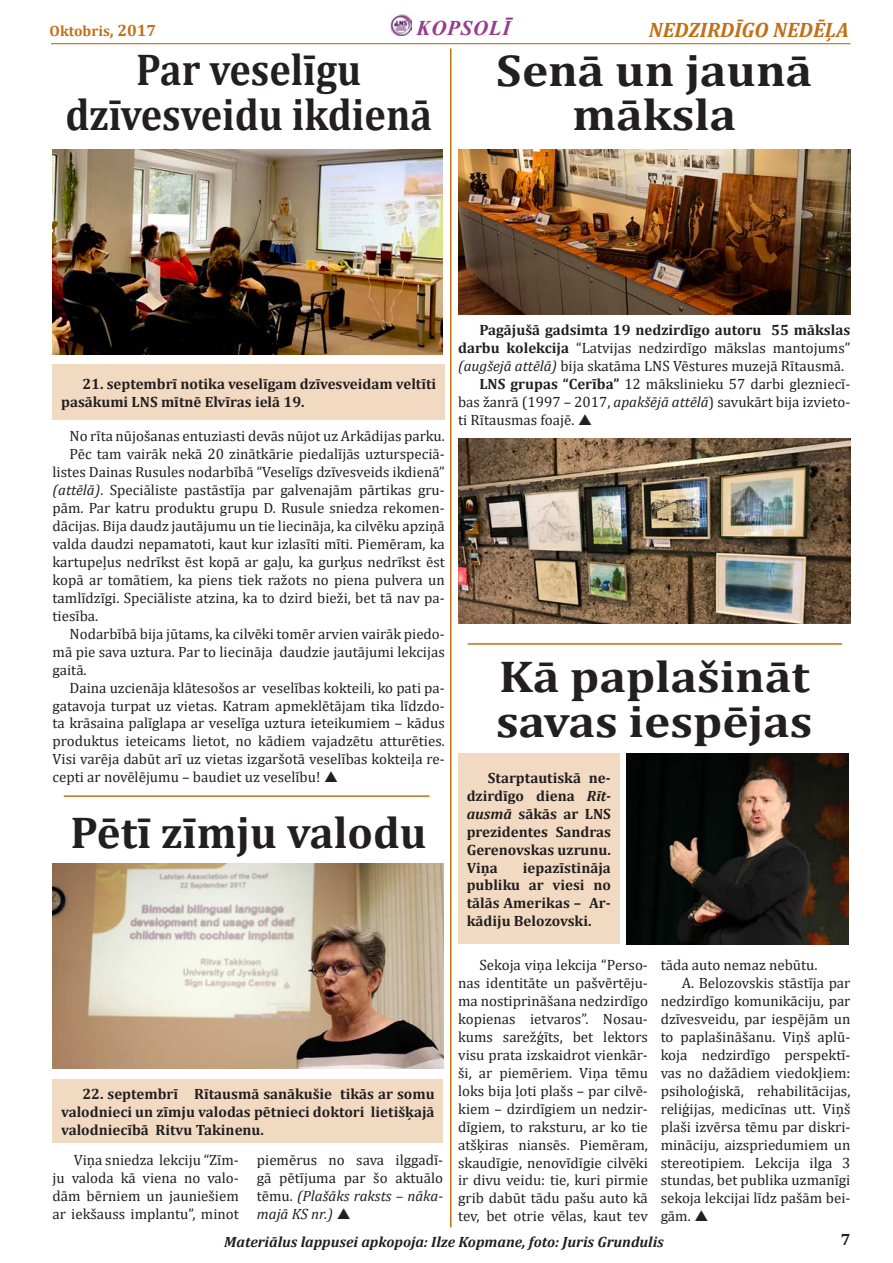
<style>
.page{position:relative;width:893px;height:1263px;background:#fff}
.page>*{position:absolute;margin:0;border:0;box-sizing:border-box;transform-origin:0 0}
.t1{font:700 44.85px/44.8px "Cambria";color:#231f20;text-align:center;scale:1.1 1}
.t2{font:700 44.85px/44.8px "Cambria";color:#231f20;text-align:center;scale:.9 1}
.t3{font:700 44.85px "Cambria";color:#231f20}
.t4{font:italic 700 21px "Cambria";color:#c36f15}
.t5{font:italic 700 21px "Times New Roman";letter-spacing:.035em;color:#983c8f}
.t6{font:700 16.5px "Cambria";color:#231f20}
.t7{font:15px/18px "Cambria";color:#231f20;text-align:justify}
.t8{font:700 15px/18px "Cambria";color:#231f20;text-align:justify}
.t9{font:italic 700 15px "Cambria";color:#231f20}
.t10{font:700 15px "Cambria";color:#c36f15}
.s1{font-size:16.5px}
.s2{font-style:italic}
.s3{font-weight:700}
</style>
<div class="page">
<img style="left:390px;top:14px;width:21px;height:21px">
<hr style="left:51px;top:43px;width:799px;height:1px;background:#c36f15">
<img style="left:53px;top:149px;width:390px;height:205px">
<div style="left:53px;top:364px;width:392px;height:56px;background:#f2dac2"></div>
<img style="left:52px;top:863px;width:391px;height:205px">
<div style="left:53px;top:1079px;width:390px;height:64px;background:#f2dac2"></div>
<img style="left:458px;top:149px;width:392px;height:165px">
<img style="left:458px;top:439px;width:392px;height:185px">
<hr style="left:64px;top:795px;width:365px;height:2px;background:#c36f15">
<hr style="left:450px;top:48px;width:1px;height:1179px;background:#c36f15">
<hr style="left:468px;top:643px;width:374px;height:2px;background:#c36f15">
<img style="left:627px;top:753px;width:222px;height:191px">
<div style="left:458px;top:753px;width:161px;height:191px;background:#f2dac2"></div>
<p class="t10" style="left:50px;top:20px;width:108px">Oktobris<span class="s1">, 2017</span></p>
<h2 class="t5" style="left:417px;top:13px;width:95px">KOPSOLĪ</h2>
<p class="t4" style="left:649px;top:15px;width:201px">NEDZIRDĪGO NEDĒĻA</p>
<p class="t2" style="left:65px;top:46px;width:409px">Par veselīgu dzīvesveidu ikdienā</p>
<p class="t1" style="left:496px;top:46px;width:289px">Senā un jaunā māksla</p>
<p class="t8" style="left:61px;top:374px;width:377px;text-indent:21px">21. septembrī notika veselīgam dzīvesveidam veltīti pasākumi LNS mītnē Elvīras ielā 19.</p>
<p class="t7" style="left:70px;top:427px;width:377px">No rīta nūjošanas entuziasti devās nūjot uz Arkādijas parku.</p>
<p class="t7" style="left:53px;top:445px;width:394px;text-indent:17px">Pēc tam vairāk nekā 20 zinātkārie piedalījās uzturspeciā&shy;listes Dainas Rusules nodarbībā “Veselīgs dzīvesveids ikdienā” <span class="s2">(attēlā)</span>. Speciāliste pastāstīja par galvenajām pārtikas gru&shy;pām. Par katru produktu grupu D. Rusule sniedza rekomen&shy;dācijas. Bija daudz jautājumu un tie liecināja, ka cilvēku apziņā valda daudzi nepamatoti, kaut kur izlasīti mīti. Piemēram, ka kartupeļus nedrīkst ēst kopā ar gaļu, ka gurķus nedrīkst ēst kopā ar tomātiem, ka piens tiek ražots no piena pulvera un tamlīdzīgi. Speciāliste atzina, ka to dzird bieži, bet tā nav pa&shy;tiesība.</p>
<p class="t7" style="left:53px;top:624px;width:394px;text-indent:17px">Nodarbībā bija jūtams, ka cilvēki tomēr arvien vairāk piedo&shy;mā pie sava uztura. Par to liecināja daudzie jautājumi lekcijas gaitā.</p>
<p class="t7" style="left:53px;top:678px;width:394px;text-indent:17px">Daina uzcienāja klātesošos ar veselības kokteili, ko pati pa&shy;gatavoja turpat uz vietas. Katram apmeklētājam tika līdzdo&shy;ta krāsaina palīglapa ar veselīga uztura ieteikumiem – kādus produktus ieteicams lietot, no kādiem vajadzētu atturēties.<br>Visi varēja dabūt arī uz vietas izgaršotā veselības kokteiļa re&shy;cepti ar novēlējumu – baudiet uz veselību!</p>
<p class="t3" style="left:71px;top:801px;width:357px">Pētī zīmju valodu</p>
<p class="t8" style="left:61px;top:1084px;width:375px;text-indent:21px">22. septembrī Rītausmā sanākušie tikās ar somu valodnieci un zīmju valodas pētnieci doktori lietišķajā valodniecībā Ritvu Takinenu.</p>
<p class="t7" style="left:53px;top:1151px;width:188px;text-indent:21px">Viņa sniedza lekciju “Zīm&shy;ju valoda kā viena no valo&shy;dām bērniem un jauniešiem ar iekšauss implantu”, minot</p>
<p class="t7" style="left:257px;top:1151px;width:188px">piemērus no sava ilggadī&shy;gā pētījuma par šo aktuālo tēmu. <span class="s2">(Plašāks raksts – nāka&shy;majā KS nr.)</span></p>
<p class="t7" style="left:458px;top:321px;width:394px;text-indent:21px"><span class="s3">Pagājušā gadsimta 19 nedzirdīgo autoru 55 mākslas darbu kolekcija</span> “Latvijas nedzirdīgo mākslas mantojums” <span class="s2">(augšejā attēlā)</span> bija skatāma LNS Vēstures muzejā Rītausmā.</p>
<p class="t7" style="left:458px;top:374px;width:394px;text-indent:21px"><span class="s3">LNS grupas “Cerība”</span> 12 mākslinieku 57 darbi glezniecī&shy;bas žanrā (1997 – 2017, <span class="s2">apakšējā attēlā</span>) savukārt bija izvieto&shy;ti Rītausmas foajē.</p>
<p class="t1" style="left:496px;top:653px;width:289px;text-align:left">Kā paplašināt savas iespējas</p>
<p class="t8" style="left:467px;top:768px;width:146px;text-indent:21px">Starptautiskā ne&shy;dzirdīgo diena <span class="s2">Rīt&shy;ausmā</span> sākās ar LNS prezidentes Sandras Gerenovskas uzrunu.<br>Viņa</p>
<p class="t8" style="left:467px;top:858px;width:146px;text-indent:56px">iepazīstināja publiku ar viesi no tālās Amerikas – Ar&shy;kādiju Belozovski.</p>
<p class="t7" style="left:458px;top:956px;width:191px;text-indent:21px">Sekoja viņa lekcija “Perso&shy;nas identitāte un pašvērtēju&shy;ma nostiprināšana nedzirdīgo kopienas ietvaros”. Nosau&shy;kums sarežģīts, bet lektors visu prata izskaidrot vienkār&shy;ši, ar piemēriem. Viņa tēmu loks bija ļoti plašs – par cilvē&shy;kiem – dzirdīgiem un nedzir&shy;dīgiem, to raksturu, ar ko tie atšķiras niansēs. Piemēram, skaudīgie, nenovīdīgie cilvēki ir divu veidu: tie, kuri pirmie grib dabūt tādu pašu auto kā tev, bet otrie vēlas, kaut tev</p>
<p class="t7" style="left:661px;top:956px;width:158px">tāda auto nemaz nebūtu.</p>
<p class="t7" style="left:661px;top:974px;width:191px;text-indent:21px">A. Belozovskis stāstīja par nedzirdīgo komunikāciju, par dzīvesveidu, par iespējām un to paplašināšanu. Viņš aplū&shy;koja nedzirdīgo perspektī&shy;vas no dažādiem viedokļiem: psiholoģiskā, rehabilitācijas, reliģijas, medicīnas utt. Viņš plaši izvērsa tēmu par diskri&shy;mināciju, aizspriedumiem un stereotipiem. Lekcija ilga 3 stundas, bet publika uzmanīgi sekoja lekcijai līdz pašām bei&shy;gām.</p>
<p class="t9" style="left:224px;top:1231px;width:441px">Materiālus lappusei apkopoja: Ilze Kopmane, foto: Juris Grundulis</p>
<p class="t6" style="left:841px;top:1227px;width:11px">7</p>
</div>
